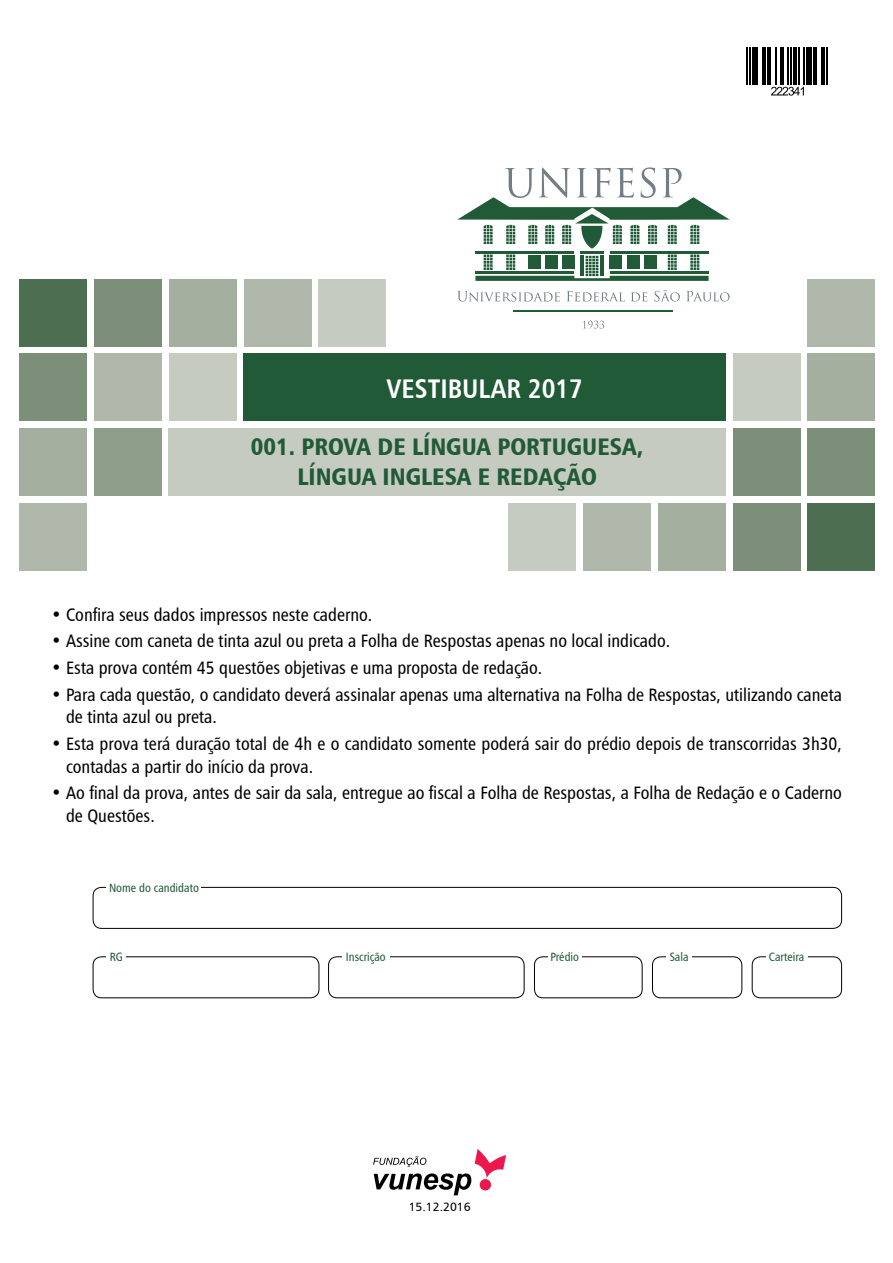
<style>
.page{position:relative;width:893px;height:1263px;background:#fff}
.page>*{position:absolute;margin:0;border:0;box-sizing:border-box;transform-origin:0 0}
.t1{font:27px "Humanist 777 BT Bold Condensed B";color:#fff}
.t2{font:24px/30px "Humanist 777 BT Black Condensed B";color:#215a37;text-align:center}
.t3{font:18px/22.5px "Humanist 777 BT Roman Condensed B";color:#000}
.t4{font:12px "Humanist 777 BT Roman Condensed B";color:#215a37}
.t5{font:12px "Humanist 777 BT Roman B";color:#000}
.s1{font-style:inherit}
</style>
<div class="page">
<div style="left:243px;top:353px;width:482px;height:68px;background:#215a37"></div>
<div style="left:19px;top:353px;width:68px;height:68px;background:#7c8f78"></div>
<div style="left:19px;top:279px;width:68px;height:67px;background:#4d6e50"></div>
<div style="left:94px;top:353px;width:68px;height:68px;background:#afb8aa"></div>
<div style="left:19px;top:503px;width:68px;height:68px;background:#afb8aa"></div>
<div style="left:19px;top:428px;width:68px;height:68px;background:#a4af9f"></div>
<div style="left:169px;top:279px;width:67px;height:67px;background:#a4af9f"></div>
<div style="left:169px;top:353px;width:67px;height:68px;background:#c6cbc1"></div>
<div style="left:94px;top:428px;width:68px;height:68px;background:#8f9e8a"></div>
<div style="left:94px;top:279px;width:68px;height:67px;background:#7c8f78"></div>
<div style="left:318px;top:279px;width:68px;height:67px;background:#c6cbc1"></div>
<div style="left:244px;top:279px;width:67px;height:67px;background:#afb8aa"></div>
<div style="left:169px;top:428px;width:557px;height:67px;background:#c6cbc1"></div>
<div style="left:807px;top:428px;width:68px;height:68px;background:#7c8f78"></div>
<div style="left:807px;top:503px;width:68px;height:68px;background:#4d6e50"></div>
<div style="left:807px;top:279px;width:68px;height:67px;background:#afb8aa"></div>
<div style="left:807px;top:353px;width:68px;height:68px;background:#a4af9f"></div>
<div style="left:658px;top:503px;width:68px;height:68px;background:#a4af9f"></div>
<div style="left:733px;top:353px;width:67px;height:68px;background:#c6cbc1"></div>
<div style="left:733px;top:503px;width:67px;height:68px;background:#7c8f78"></div>
<div style="left:508px;top:503px;width:68px;height:68px;background:#c6cbc1"></div>
<div style="left:583px;top:503px;width:68px;height:68px;background:#afb8aa"></div>
<div style="left:733px;top:428px;width:67px;height:68px;background:#7c8f78"></div>
<svg style="left:457px;top:290px;width:273px;height:12px"></svg>
<svg style="left:583px;top:321px;width:21px;height:8px"></svg>
<hr style="left:514px;top:310px;width:159px;height:1px;background:#215a37">
<hr style="left:475px;top:251px;width:99px;height:3px;background:#215a37">
<hr style="left:580px;top:251px;width:24px;height:3px;background:#215a37">
<hr style="left:610px;top:251px;width:99px;height:3px;background:#215a37">
<svg style="left:475px;top:255px;width:234px;height:26px"></svg>
<div style="left:645px;top:255px;width:12px;height:14px;background:#215a37"></div>
<div style="left:627px;top:255px;width:12px;height:14px;background:#215a37"></div>
<div style="left:545px;top:255px;width:12px;height:14px;background:#215a37"></div>
<div style="left:528px;top:255px;width:12px;height:14px;background:#215a37"></div>
<div style="left:562px;top:255px;width:12px;height:14px;background:#215a37"></div>
<div style="left:610px;top:255px;width:12px;height:14px;background:#215a37"></div>
<svg style="left:457px;top:167px;width:273px;height:82px"></svg>
<svg style="left:373px;top:1149px;width:133px;height:46px"></svg>
<div style="left:93px;top:887px;width:749px;height:42px;border:1px solid #000;border-radius:9px"></div>
<div style="left:107px;top:879px;width:94px;height:16px;background:#fff"></div>
<div style="left:534px;top:956px;width:108px;height:42px;border:1px solid #000;border-radius:9px"></div>
<div style="left:548px;top:949px;width:33px;height:15px;background:#fff"></div>
<div style="left:652px;top:956px;width:90px;height:42px;border:1px solid #000;border-radius:9px"></div>
<div style="left:666px;top:949px;width:26px;height:16px;background:#fff"></div>
<div style="left:752px;top:956px;width:90px;height:42px;border:1px solid #000;border-radius:9px"></div>
<div style="left:766px;top:949px;width:41px;height:16px;background:#fff"></div>
<div style="left:328px;top:956px;width:196px;height:42px;border:1px solid #000;border-radius:9px"></div>
<div style="left:342px;top:949px;width:47px;height:15px;background:#fff"></div>
<div style="left:93px;top:956px;width:226px;height:42px;border:1px solid #000;border-radius:9px"></div>
<div style="left:107px;top:949px;width:19px;height:15px;background:#fff"></div>
<svg style="left:747px;top:47px;width:81px;height:40px"></svg>
<hr style="left:746px;top:47px;width:1px;height:38px;background:#000">
<hr style="left:749px;top:47px;width:1px;height:38px;background:#000">
<hr style="left:752px;top:47px;width:1px;height:38px;background:#000">
<hr style="left:755px;top:47px;width:3px;height:38px;background:#000">
<hr style="left:762px;top:47px;width:1px;height:38px;background:#000">
<hr style="left:765px;top:47px;width:1px;height:38px;background:#000">
<hr style="left:768px;top:47px;width:3px;height:38px;background:#000">
<hr style="left:775px;top:47px;width:1px;height:38px;background:#000">
<hr style="left:780px;top:47px;width:3px;height:38px;background:#000">
<hr style="left:787px;top:47px;width:1px;height:38px;background:#000">
<hr style="left:790px;top:47px;width:1px;height:38px;background:#000">
<hr style="left:793px;top:47px;width:3px;height:38px;background:#000">
<hr style="left:798px;top:47px;width:1px;height:38px;background:#000">
<hr style="left:803px;top:47px;width:1px;height:38px;background:#000">
<hr style="left:806px;top:47px;width:3px;height:38px;background:#000">
<hr style="left:811px;top:47px;width:1px;height:38px;background:#000">
<hr style="left:814px;top:47px;width:3px;height:38px;background:#000">
<hr style="left:821px;top:47px;width:3px;height:38px;background:#000">
<hr style="left:826px;top:47px;width:1px;height:38px;background:#000">
<svg style="left:771px;top:87px;width:33px;height:9px"></svg>
<h1 class="t1" style="left:386px;top:371px;width:198px">VESTIBULAR 2017</h1>
<h2 class="t2" style="left:251px;top:431px;width:394px">001. PROVA DE LÍNGUA PORTUGUESA,<br>LÍNGUA INGLESA E REDAÇÃO</h2>
<p class="t3" style="left:51px;top:603px;width:323px"><span class="s1">•</span> Confira seus dados impressos neste caderno.</p>
<p class="t3" style="left:51px;top:629px;width:621px"><span class="s1">•</span> Assine com caneta de tinta azul ou preta a Folha de Respostas apenas no local indicado.</p>
<p class="t3" style="left:51px;top:656px;width:493px"><span class="s1">•</span> Esta prova contém 45 questões objetivas e uma proposta de redação.</p>
<p class="t3" style="left:66px;top:683px;width:777px;text-indent:-15px"><span class="s1">•</span> Para cada questão, o candidato deverá assinalar apenas uma alternativa na Folha de Respostas, utilizando caneta de tinta azul ou preta.</p>
<p class="t3" style="left:66px;top:732px;width:777px;text-indent:-15px"><span class="s1">•</span> Esta prova terá duração total de 4h e o candidato somente poderá sair do prédio depois de transcorridas 3h30, contadas a partir do início da prova.</p>
<p class="t3" style="left:66px;top:781px;width:777px;text-indent:-15px"><span class="s1">•</span> Ao final da prova, antes de sair da sala, entregue ao fiscal a Folha de Respostas, a Folha de Redação e o Caderno de Questões.</p>
<p class="t4" style="left:109px;top:880px;width:91px">Nome do candidato</p>
<p class="t4" style="left:110px;top:949px;width:15px">RG</p>
<p class="t4" style="left:346px;top:949px;width:41px">Inscrição</p>
<p class="t4" style="left:550px;top:949px;width:30px">Prédio</p>
<p class="t4" style="left:670px;top:950px;width:20px">Sala</p>
<p class="t4" style="left:769px;top:950px;width:37px">Carteira</p>
<p class="t5" style="left:409px;top:1199px;width:63px">15.12.2016</p>
</div>
